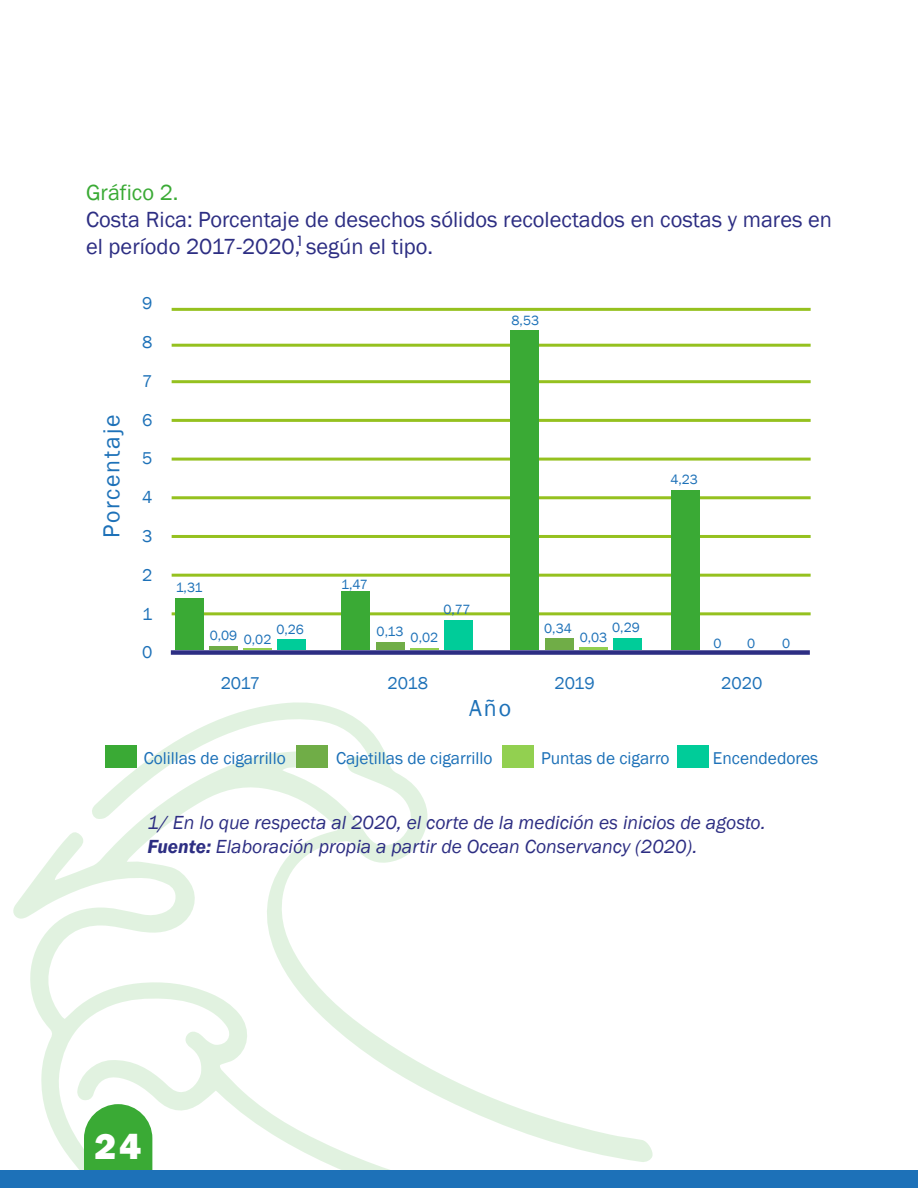
<style>
.page{position:relative;width:918px;height:1188px;background:#fff}
.page>*{position:absolute;margin:0;border:0;box-sizing:border-box;transform-origin:0 0}
.t1{font:800 37.5px "Franklin Gothic";color:#fff}
.t2{font:23.85px "Franklin Gothic";letter-spacing:.08em;color:#1d71b8}
.t3{font:22.5px/27px "Franklin Gothic";color:#2d2e83}
.t4{font:22.5px "Franklin Gothic";color:#3aaa35}
.t5{font:italic 19.5px/24px "Franklin Gothic";color:#2d2e83}
.t6{font:17.55px "Franklin Gothic";color:#1d71b8}
.t7{font:16.5px "Tw Cen";color:#2d2e83}
.t8{font:13.8px "Franklin Gothic";color:#1d71b8}
.s1{font-weight:600}
</style>
<div class="page">
<svg style="left:13px;top:702px;width:640px;height:469px"></svg>
<svg style="left:84px;top:1104px;width:68px;height:67px;background:#4fb24d"></svg>
<div style="left:0;top:1171px;width:918px;height:17px;background:#1d71b8"></div>
<hr style="left:172px;top:380px;width:639px;height:3px;background:#95c11f">
<hr style="left:172px;top:344px;width:639px;height:3px;background:#95c11f">
<hr style="left:172px;top:308px;width:639px;height:3px;background:#95c11f">
<hr style="left:172px;top:419px;width:639px;height:3px;background:#95c11f">
<hr style="left:172px;top:458px;width:639px;height:3px;background:#95c11f">
<hr style="left:172px;top:496px;width:639px;height:3px;background:#95c11f">
<hr style="left:172px;top:535px;width:639px;height:3px;background:#95c11f">
<hr style="left:172px;top:574px;width:639px;height:3px;background:#95c11f">
<hr style="left:172px;top:612px;width:639px;height:3px;background:#95c11f">
<div style="left:171px;top:650px;width:639px;height:5px;background:#2d2e83"></div>
<div style="left:175px;top:598px;width:28px;height:52px;background:#3aaa35"></div>
<div style="left:277px;top:639px;width:28px;height:11px;background:#0c9"></div>
<hr style="left:209px;top:647px;width:28px;height:3px;background:#70ad47">
<hr style="left:243px;top:648px;width:28px;height:2px;background:#92d050">
<div style="left:342px;top:592px;width:28px;height:58px;background:#3aaa35"></div>
<div style="left:444px;top:621px;width:28px;height:29px;background:#0c9"></div>
<div style="left:376px;top:642px;width:28px;height:8px;background:#70ad47"></div>
<hr style="left:410px;top:648px;width:28px;height:2px;background:#92d050">
<div style="left:511px;top:330px;width:28px;height:320px;background:#3aaa35"></div>
<div style="left:613px;top:639px;width:28px;height:11px;background:#0c9"></div>
<div style="left:545px;top:639px;width:28px;height:11px;background:#70ad47"></div>
<hr style="left:579px;top:648px;width:28px;height:2px;background:#92d050">
<div style="left:671px;top:490px;width:28px;height:160px;background:#3aaa35"></div>
<div style="left:105px;top:745px;width:31px;height:23px;background:#3aaa35"></div>
<div style="left:296px;top:745px;width:31px;height:23px;background:#70ad47"></div>
<div style="left:503px;top:745px;width:31px;height:23px;background:#92d050"></div>
<div style="left:677px;top:745px;width:32px;height:23px;background:#0c9"></div>
<p class="t4" style="left:86px;top:179px;width:94px">Gráfico 2.</p>
<p class="t3" style="left:86px;top:207px;width:748px">Costa Rica: Porcentaje de desechos sólidos recolectados en costas y mares en el período 2017-2020, según el tipo.</p>
<p class="t7" style="left:295px;top:231px;width:11px">1</p>
<p class="t2" style="left:97px;top:538px;width:125px;rotate:-90deg">Porcentaje</p>
<p class="t6" style="left:142px;top:293px;width:12px">9</p>
<p class="t6" style="left:142px;top:331px;width:12px">8</p>
<p class="t6" style="left:142px;top:370px;width:12px">7</p>
<p class="t6" style="left:142px;top:409px;width:12px">6</p>
<p class="t6" style="left:142px;top:448px;width:12px">5</p>
<p class="t6" style="left:142px;top:486px;width:12px">4</p>
<p class="t6" style="left:142px;top:525px;width:12px">3</p>
<p class="t6" style="left:142px;top:564px;width:12px">2</p>
<p class="t6" style="left:142px;top:603px;width:12px">1</p>
<p class="t6" style="left:142px;top:642px;width:12px">0</p>
<p class="t8" style="left:512px;top:311px;width:29px">8,53</p>
<p class="t8" style="left:670px;top:471px;width:29px">4,23</p>
<p class="t8" style="left:176px;top:578px;width:28px">1,31</p>
<p class="t8" style="left:210px;top:628px;width:63px">0,09 0,02</p>
<p class="t8" style="left:276px;top:621px;width:29px">0,26</p>
<p class="t8" style="left:341px;top:575px;width:28px">1,47</p>
<p class="t8" style="left:443px;top:601px;width:29px">0,77</p>
<p class="t8" style="left:377px;top:626px;width:63px">0,13 0,02</p>
<p class="t8" style="left:544px;top:620px;width:29px">0,34</p>
<p class="t8" style="left:612px;top:619px;width:29px">0,29</p>
<p class="t8" style="left:580px;top:629px;width:29px">0,03</p>
<p class="t8" style="left:713px;top:635px;width:10px">0</p>
<p class="t8" style="left:747px;top:635px;width:10px">0</p>
<p class="t8" style="left:782px;top:635px;width:10px">0</p>
<p class="t6" style="left:221px;top:672px;width:41px">2017</p>
<p class="t6" style="left:388px;top:672px;width:42px">2018</p>
<p class="t6" style="left:554px;top:672px;width:42px">2019</p>
<p class="t6" style="left:721px;top:672px;width:43px">2020</p>
<p class="t2" style="left:469px;top:693px;width:43px">Año</p>
<p class="t6" style="left:144px;top:748px;width:143px">Colillas de cigarrillo</p>
<p class="t6" style="left:336px;top:748px;width:158px">Cajetillas de cigarrillo</p>
<p class="t6" style="left:541px;top:748px;width:130px">Puntas de cigarro</p>
<p class="t6" style="left:713px;top:748px;width:107px">Encendedores</p>
<p class="t5" style="left:147px;top:811px;width:620px">1/ En lo que respecta al 2020, el corte de la medición es inicios de agosto.<br><span class="s1">Fuente:</span> Elaboración propia a partir de Ocean Conservancy (2020).</p>
<h1 class="t1" style="left:95px;top:1122px;width:48px">24</h1>
</div>
